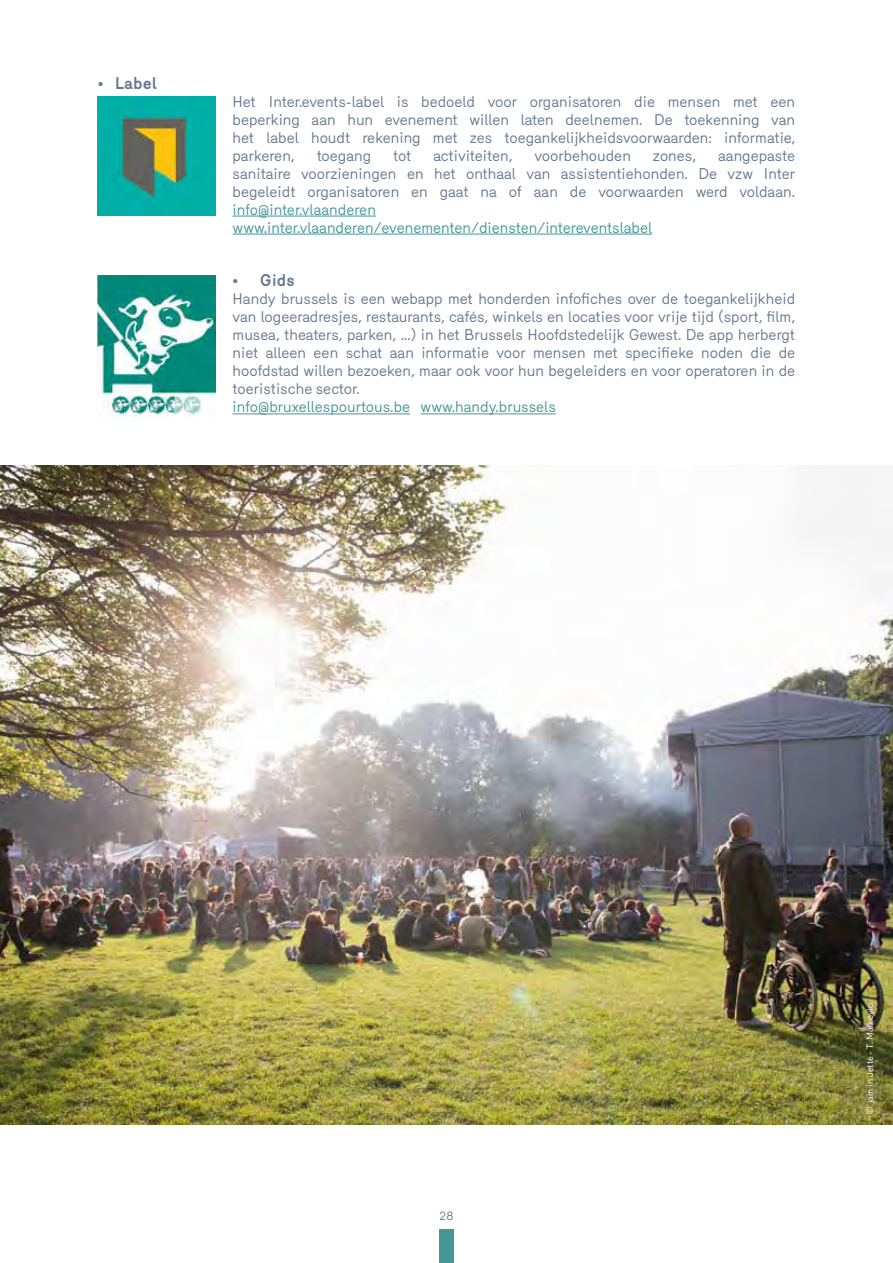
<style>
.page{position:relative;width:893px;height:1263px;background:#fff}
.page>*{position:absolute;margin:0;border:0;box-sizing:border-box;transform-origin:0 0}
.t1{font:700 16.5px "Merkury";color:#647990}
.t2{font:15px/18px "Merkury";color:#647990;text-align:justify}
.t3{font:15px/18px "Merkury";color:#449796}
.t4{font:12px "Merkury";color:#647990}
.t5{font:9px "Merkury";color:#fff}
</style>
<div class="page">
<div style="left:439px;top:1229px;width:15px;height:34px;background:#449796"></div>
<hr style="left:233px;top:216px;width:143px;height:1px;background:#449796">
<hr style="left:233px;top:234px;width:419px;height:1px;background:#449796">
<hr style="left:233px;top:413px;width:177px;height:1px;background:#449796">
<hr style="left:421px;top:413px;width:135px;height:1px;background:#449796">
<img style="left:98px;top:97px;width:118px;height:119px">
<img style="left:98px;top:275px;width:118px;height:142px">
<img style="left:0;top:466px;width:893px;height:659px">
<p class="t1" style="left:98px;top:70px;width:61px">• Label</p>
<p class="t2" style="left:233px;top:91px;width:564px">Het Inter.events-label is bedoeld voor organisatoren die mensen met een beperking aan hun evenement willen laten deelnemen. De toekenning van het label houdt rekening met zes toegankelijkheidsvoorwaarden: informatie, parkeren,</p>
<p class="t2" style="left:317px;top:145px;width:56px">toegang</p>
<p class="t2" style="left:393px;top:145px;width:20px">tot</p>
<p class="t2" style="left:433px;top:145px;width:81px">activiteiten,</p>
<p class="t2" style="left:534px;top:145px;width:98px">voorbehouden</p>
<p class="t2" style="left:653px;top:145px;width:45px">zones,</p>
<p class="t2" style="left:233px;top:145px;width:564px;text-indent:485px">aangepaste sanitaire voorzieningen en het onthaal van assistentiehonden. De vzw Inter begeleidt organisatoren en gaat na of aan de voorwaarden werd voldaan.</p>
<p class="t3" style="left:233px;top:199px;width:421px">info@inter.vlaanderen www.inter.vlaanderen/evenementen/diensten/intereventslabel</p>
<p class="t1" style="left:233px;top:268px;width:64px">• Gids</p>
<p class="t2" style="left:233px;top:289px;width:564px">Handy brussels is een webapp met honderden infofiches over de toegankelijkheid van logeeradresjes, restaurants, cafés, winkels en locaties voor vrije tijd (sport, film, musea, theaters, parken, ...) in het Brussels Hoofdstedelijk Gewest. De app herbergt niet alleen een schat aan informatie voor mensen met specifieke noden die de hoofdstad willen bezoeken, maar ook voor hun begeleiders en voor operatoren in de toeristische sector.</p>
<p class="t3" style="left:233px;top:397px;width:325px">info@bruxellespourtous.be www.handy.brussels</p>
<p class="t4" style="left:440px;top:1206px;width:15px">28</p>
<p class="t5" style="left:863px;top:1114px;width:113px;rotate:-90deg">© jam in Jette - T. Markovic</p>
</div>
